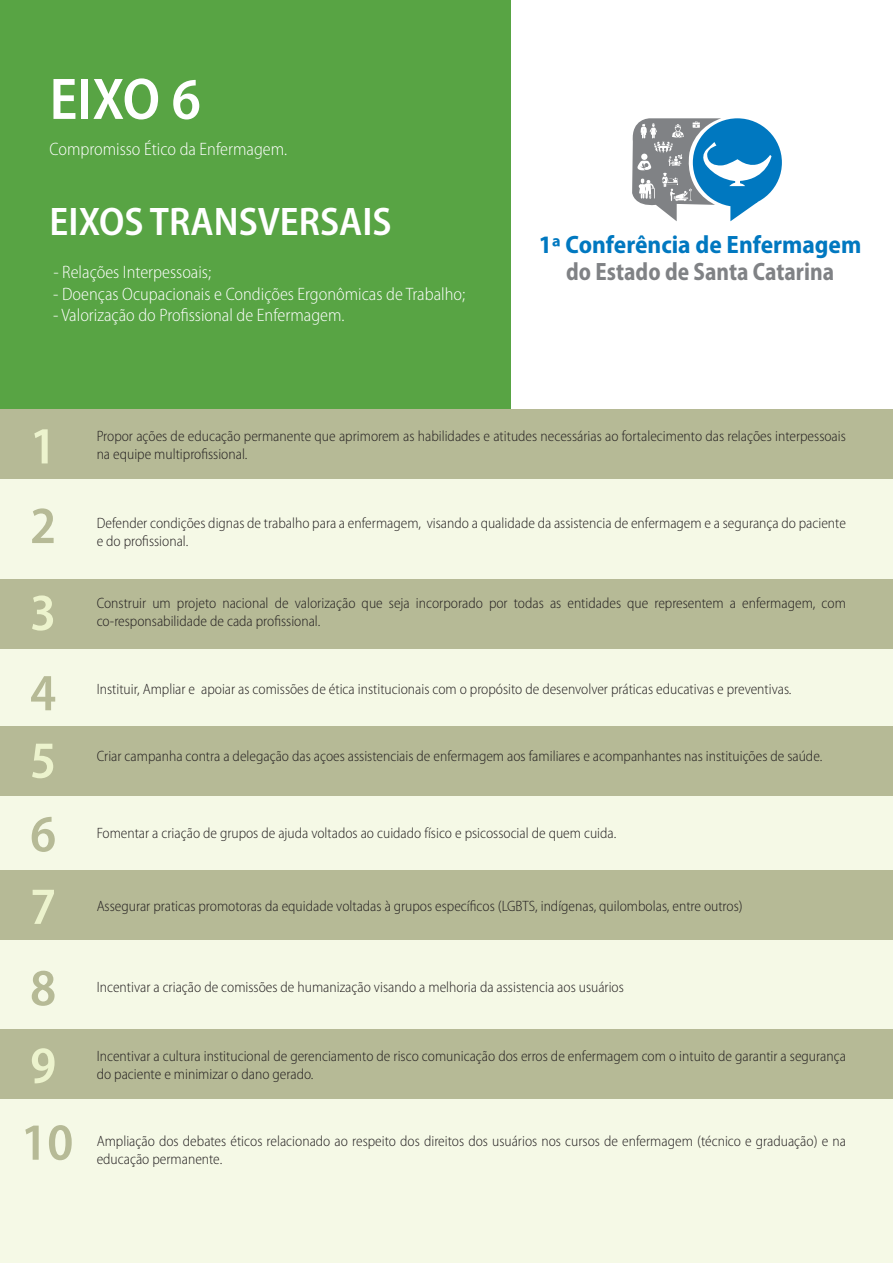
<style>
.page{position:relative;width:893px;height:1263px;background:#fff}
.page>*{position:absolute;margin:0;border:0;box-sizing:border-box;transform-origin:0 0}
.t1{font:600 semi-condensed 59.1px "Myriad Pro";color:#fff}
.t2{font:600 semi-condensed 52.5px "Myriad Pro";color:#b6ba96}
.t3{font:600 semi-condensed 52.5px "Myriad Pro";color:#ecf3cd}
.t4{font:600 semi-condensed 40.05px "Myriad Pro";color:#fff}
.t5{font:700 semi-condensed 25.2px "Myriad Pro";color:#0078c0}
.t6{font:700 semi-condensed 25.2px "Myriad Pro";color:#808285;scale:.92 1}
.t7{font:300 semi-condensed 18px "Myriad Pro";color:#fff}
.t8{font:300 semi-condensed 15px/18px "Myriad Pro";color:#231f20}
</style>
<div class="page">
<div style="left:0;top:0;width:510px;height:410px;background:#58a444"></div>
<div style="left:693px;top:118px;width:89px;height:89px;background:#0078c0;border-radius:50%"></div>
<svg style="left:632px;top:118px;width:139px;height:103px"></svg>
<div style="left:0;top:410px;width:893px;height:853px;background:#f5f9e6"></div>
<div style="left:0;top:579px;width:893px;height:69px;background:#b6ba96"></div>
<div style="left:0;top:409px;width:893px;height:70px;background:#b6ba96"></div>
<div style="left:0;top:726px;width:893px;height:70px;background:#b6ba96"></div>
<div style="left:0;top:870px;width:893px;height:70px;background:#b6ba96"></div>
<div style="left:0;top:1029px;width:893px;height:70px;background:#b6ba96"></div>
<h1 class="t1" style="left:50px;top:67px;width:153px">EIXO 6</h1>
<p class="t7" style="left:50px;top:140px;width:239px">Compromisso Ético da Enfermagem.</p>
<h3 class="t4" style="left:50px;top:200px;width:344px">EIXOS TRANSVERSAIS</h3>
<p class="t7" style="left:53px;top:262px;width:159px">- Relações Interpessoais;</p>
<p class="t7" style="left:53px;top:284px;width:414px">- Doenças Ocupacionais e Condições Ergonômicas de Trabalho;</p>
<p class="t7" style="left:53px;top:305px;width:293px">- Valorização do Profissional de Enfermagem.</p>
<h3 class="t5" style="left:539px;top:230px;width:324px">1ª Conferência de Enfermagem</h3>
<h3 class="t6" style="left:566px;top:258px;width:293px">do Estado de Santa Catarina</h3>
<h2 class="t3" style="left:30px;top:417px;width:28px">1</h2>
<h2 class="t2" style="left:30px;top:496px;width:28px">2</h2>
<h2 class="t3" style="left:30px;top:584px;width:28px">3</h2>
<h2 class="t2" style="left:30px;top:664px;width:28px">4</h2>
<h2 class="t3" style="left:30px;top:731px;width:28px">5</h2>
<h2 class="t2" style="left:30px;top:805px;width:28px">6</h2>
<h2 class="t3" style="left:30px;top:877px;width:28px">7</h2>
<h2 class="t2" style="left:30px;top:959px;width:28px">8</h2>
<h2 class="t3" style="left:30px;top:1036px;width:28px">9</h2>
<h2 class="t2" style="left:21px;top:1113px;width:54px">10</h2>
<p class="t8" style="left:97px;top:427px;width:751px">Propor ações de educação permanente que aprimorem as habilidades e atitudes necessárias ao fortalecimento das relações interpessoais na equipe multiprofissional.</p>
<p class="t8" style="left:97px;top:514px;width:751px">Defender condições dignas de trabalho para a enfermagem, visando a qualidade da assistencia de enfermagem e a segurança do paciente e do profissional.</p>
<p class="t8" style="left:97px;top:594px;width:751px">Construir um projeto nacional de valorização que seja incorporado por todas as entidades que representem a enfermagem, com co-responsabilidade de cada profissional.</p>
<p class="t8" style="left:97px;top:680px;width:696px">Instituir, Ampliar e apoiar as comissões de ética institucionais com o propósito de desenvolver práticas educativas e preventivas.</p>
<p class="t8" style="left:97px;top:747px;width:727px">Criar campanha contra a delegação das açoes assistenciais de enfermagem aos familiares e acompanhantes nas instituições de saúde.</p>
<p class="t8" style="left:97px;top:824px;width:521px">Fomentar a criação de grupos de ajuda voltados ao cuidado físico e psicossocial de quem cuida.</p>
<p class="t8" style="left:97px;top:897px;width:647px">Assegurar praticas promotoras da equidade voltadas à grupos específicos (LGBTS, indígenas, quilombolas, entre outros)</p>
<p class="t8" style="left:97px;top:978px;width:529px">Incentivar a criação de comissões de humanização visando a melhoria da assistencia aos usuários</p>
<p class="t8" style="left:97px;top:1047px;width:751px">Incentivar a cultura institucional de gerenciamento de risco comunicação dos erros de enfermagem com o intuito de garantir a segurança</p>
<p class="t8" style="left:97px;top:1065px;width:218px">do paciente e minimizar o dano gerado.</p>
<p class="t8" style="left:97px;top:1132px;width:751px">Ampliação dos debates éticos relacionado ao respeito dos direitos dos usuários nos cursos de enfermagem (técnico e graduação) e na</p>
<p class="t8" style="left:97px;top:1150px;width:127px">educação permanente.</p>
</div>
